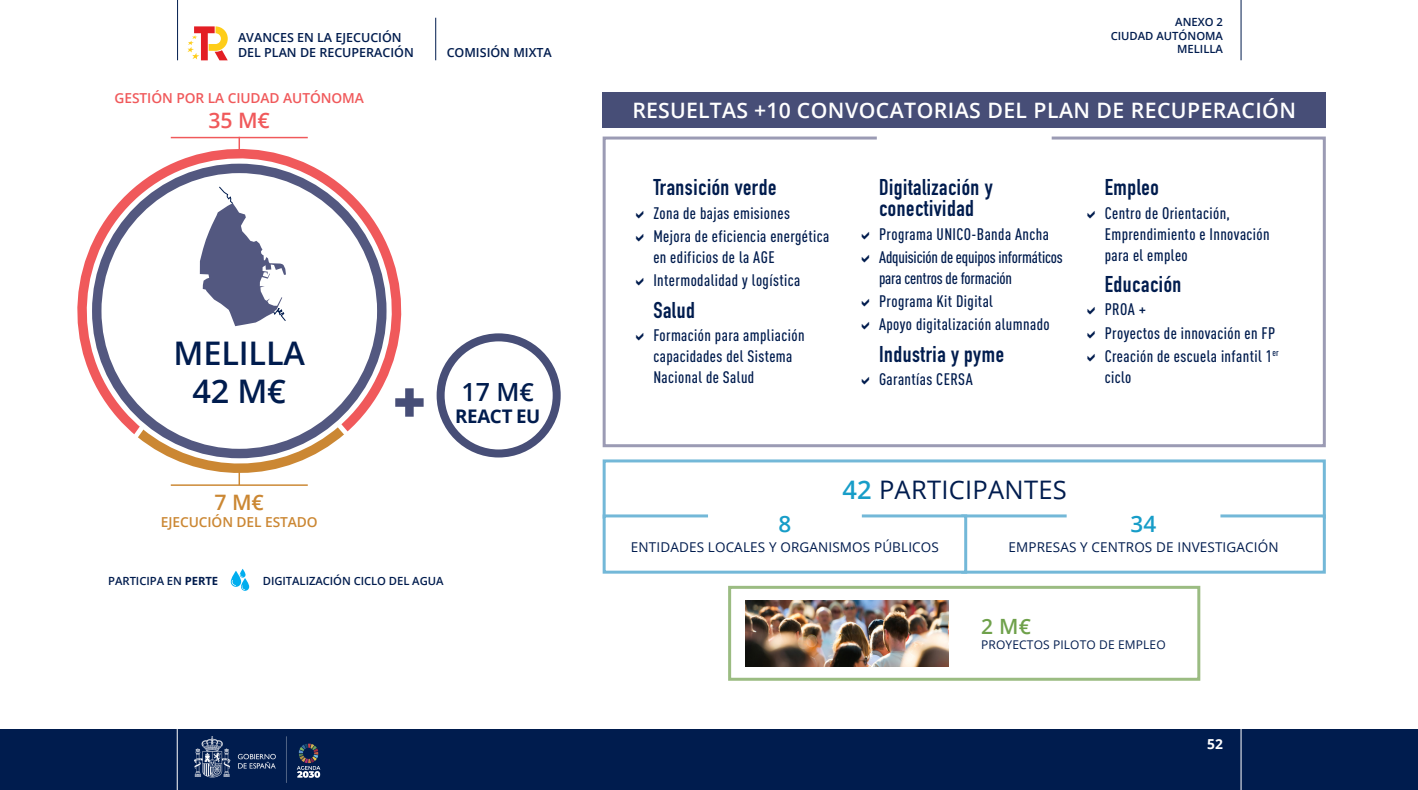
<style>
.page{position:relative;width:1418px;height:790px;background:#fff}
.page>*{position:absolute;margin:0;border:0;box-sizing:border-box;transform-origin:0 0}
.t1{font:600 32.5px "Open Sans";letter-spacing:-.005em;color:#001c4e}
.t2{font:25.5px "Open Sans";letter-spacing:.01em;color:#001c4e}
.t3{font:600 25px "Open Sans";color:#001c4e}
.t4{font:700 22.5px/21px "DIN Condensed";letter-spacing:.025em;color:#001c4e}
.t5{font:600 22.5px "Open Sans";color:#179dc8}
.t6{font:600 21.25px "Open Sans";letter-spacing:.02em;color:#fff}
.t7{font:600 21.25px "Open Sans";color:#f0595b}
.t8{font:600 21.25px "Open Sans";color:#cb8733}
.t9{font:600 21px "Open Sans";color:#6fa14b}
.t10{font:700 18.75px "Open Sans";letter-spacing:-.015em;color:#001c4e}
.t11{font:500 16.5px/21px "DIN Cond";letter-spacing:.025em;color:#001c4e}
.t12{font:500 16.5px/21px "DIN Cond";letter-spacing:-.01em;color:#001c4e}
.t13{font:600 13.75px "Open Sans";letter-spacing:-.005em;color:#f0595b}
.t14{font:600 13.75px "Open Sans";letter-spacing:-.005em;color:#cb8733}
.t15{font:700 13.75px "Open Sans";color:#fff}
.t16{font:13.5px "Open Sans";letter-spacing:.01em;color:#001c4e}
.t17{font:600 12.5px/15px "Open Sans";color:#001c4e}
.t18{font:12px "Open Sans";letter-spacing:.01em;color:#001c4e}
.t19{font:600 11.25px "Open Sans";letter-spacing:-.005em;color:#001c4e}
.s1{font-weight:700}
.s2{font-weight:600;color:#179dc8}
</style>
<div class="page">
<hr style="left:177px;top:0;width:1px;height:60px;background:#001c4e">
<hr style="left:435px;top:18px;width:1px;height:42px;background:#001c4e">
<div style="left:0;top:729px;width:1417px;height:60px;background:#001c4e"></div>
<img style="left:194px;top:736px;width:93px;height:46px">
<svg style="left:297px;top:743px;width:23px;height:34px"></svg>
<hr style="left:1240px;top:728px;width:1px;height:61px;background:#fff">
<hr style="left:177px;top:728px;width:1px;height:61px;background:#fff">
<hr style="left:1240px;top:0;width:1px;height:60px;background:#001c4e">
<svg style="left:187px;top:26px;width:41px;height:34px"></svg>
<div style="left:602px;top:92px;width:723px;height:36px;background:#474e77"></div>
<svg style="left:77px;top:136px;width:338px;height:291px"></svg>
<hr style="left:171px;top:137px;width:137px;height:1px;background:#f0595b">
<svg style="left:238px;top:138px;width:2px;height:17px"></svg>
<svg style="left:126px;top:416px;width:231px;height:69px"></svg>
<hr style="left:171px;top:484px;width:137px;height:1px;background:#cb8733">
<svg style="left:200px;top:186px;width:86px;height:140px"></svg>
<div style="left:436px;top:333px;width:124px;height:124px;border:8px solid #474e77;border-radius:50%"></div>
<div style="left:395px;top:398px;width:28px;height:8px;background:#474e77"></div>
<div style="left:405px;top:388px;width:8px;height:28px;background:#474e77"></div>
<svg style="left:602px;top:136px;width:724px;height:312px"></svg>
<svg style="left:602px;top:459px;width:724px;height:53px"></svg>
<svg style="left:602px;top:512px;width:724px;height:62px"></svg>
<svg style="left:728px;top:585px;width:473px;height:96px"></svg>
<img style="left:745px;top:600px;width:203px;height:65px">
<svg style="left:230px;top:570px;width:11px;height:16px"></svg>
<svg style="left:241px;top:578px;width:8px;height:12px"></svg>
<svg style="left:240px;top:568px;width:6px;height:9px"></svg>
<svg style="left:232px;top:573px;width:13px;height:16px"></svg>
<svg style="left:636px;top:210px;width:7px;height:8px"></svg>
<svg style="left:636px;top:233px;width:7px;height:8px"></svg>
<svg style="left:636px;top:277px;width:7px;height:8px"></svg>
<svg style="left:636px;top:332px;width:7px;height:8px"></svg>
<svg style="left:861px;top:231px;width:8px;height:8px"></svg>
<svg style="left:861px;top:254px;width:8px;height:8px"></svg>
<svg style="left:861px;top:298px;width:8px;height:8px"></svg>
<svg style="left:861px;top:321px;width:8px;height:8px"></svg>
<svg style="left:861px;top:376px;width:8px;height:8px"></svg>
<svg style="left:1087px;top:210px;width:7px;height:8px"></svg>
<svg style="left:1087px;top:307px;width:7px;height:8px"></svg>
<svg style="left:1087px;top:330px;width:7px;height:8px"></svg>
<svg style="left:1087px;top:353px;width:7px;height:8px"></svg>
<p class="t17" style="left:238px;top:29px;width:177px">AVANCES EN LA EJECUCIÓN<br>DEL PLAN DE RECUPERACIÓN</p>
<p class="t13" style="left:114px;top:88px;width:251px">GESTIÓN POR LA CIUDAD AUTÓNOMA</p>
<p class="t7" style="left:209px;top:105px;width:63px">35 M€</p>
<p class="t17" style="left:446px;top:44px;width:107px">COMISIÓN MIXTA</p>
<p class="t1" style="left:173px;top:331px;width:133px">MELILLA</p>
<p class="t1" style="left:192px;top:368px;width:95px">42 M€</p>
<p class="t3" style="left:461px;top:375px;width:74px">17 M€</p>
<p class="t10" style="left:455px;top:402px;width:87px">REACT EU</p>
<p class="t8" style="left:215px;top:487px;width:51px">7 M€</p>
<p class="t14" style="left:161px;top:512px;width:158px">EJECUCIÓN DEL ESTADO</p>
<p class="t19" style="left:108px;top:572px;width:111px">PARTICIPA EN <span class="s1">PERTE</span></p>
<p class="t19" style="left:263px;top:572px;width:182px">DIGITALIZACIÓN CICLO DEL AGUA</p>
<p class="t19" style="left:1175px;top:14px;width:49px">ANEXO 2</p>
<p class="t19" style="left:1110px;top:28px;width:114px">CIUDAD AUTÓNOMA</p>
<p class="t19" style="left:1177px;top:41px;width:47px">MELILLA</p>
<p class="t6" style="left:632px;top:96px;width:665px">RESUELTAS +10 CONVOCATORIAS DEL PLAN DE RECUPERACIÓN</p>
<p class="t4" style="left:653px;top:177px;width:125px">Transición verde</p>
<p class="t11" style="left:653px;top:202px;width:138px">Zona de bajas emisiones</p>
<p class="t11" style="left:653px;top:225px;width:178px">Mejora de eficiencia energética en edificios de la AGE</p>
<p class="t11" style="left:653px;top:269px;width:148px">Intermodalidad y logística</p>
<p class="t4" style="left:653px;top:299px;width:43px">Salud</p>
<p class="t11" style="left:653px;top:324px;width:153px">Formación para ampliación capacidades del Sistema<br>Nacional de Salud</p>
<p class="t4" style="left:879px;top:177px;width:115px">Digitalización y conectividad</p>
<p class="t11" style="left:879px;top:223px;width:171px">Programa UNICO-Banda Ancha</p>
<p class="t12" style="left:879px;top:246px;width:185px">Adquisición de equipos informáticos para centros de formación</p>
<p class="t11" style="left:879px;top:290px;width:115px">Programa Kit Digital</p>
<p class="t11" style="left:879px;top:313px;width:172px">Apoyo digitalización alumnado</p>
<p class="t4" style="left:879px;top:343px;width:126px">Industria y pyme</p>
<p class="t11" style="left:879px;top:368px;width:95px">Garantías CERSA</p>
<p class="t2" style="left:842px;top:472px;width:226px"><span class="s2">42</span> PARTICIPANTES</p>
<p class="t4" style="left:1104px;top:177px;width:56px">Empleo</p>
<p class="t11" style="left:1104px;top:202px;width:166px">Centro de Orientación,<br>Emprendimiento e Innovación para el empleo</p>
<p class="t4" style="left:1104px;top:274px;width:78px">Educación</p>
<p class="t11" style="left:1104px;top:298px;width:43px">PROA +</p>
<p class="t11" style="left:1104px;top:322px;width:172px">Proyectos de innovación en FP</p>
<p class="t11" style="left:1104px;top:345px;width:176px">Creación de escuela infantil 1<sup>er </sup>ciclo</p>
<p class="t5" style="left:778px;top:508px;width:14px">8</p>
<p class="t16" style="left:631px;top:537px;width:309px">ENTIDADES LOCALES Y ORGANISMOS PÚBLICOS</p>
<p class="t5" style="left:1130px;top:508px;width:27px">34</p>
<p class="t16" style="left:1008px;top:537px;width:271px">EMPRESAS Y CENTROS DE INVESTIGACIÓN</p>
<p class="t9" style="left:981px;top:611px;width:51px">2 M€</p>
<p class="t18" style="left:981px;top:636px;width:186px">PROYECTOS PILOTO DE EMPLEO</p>
<p class="t15" style="left:1207px;top:733px;width:17px">52</p>
</div>
